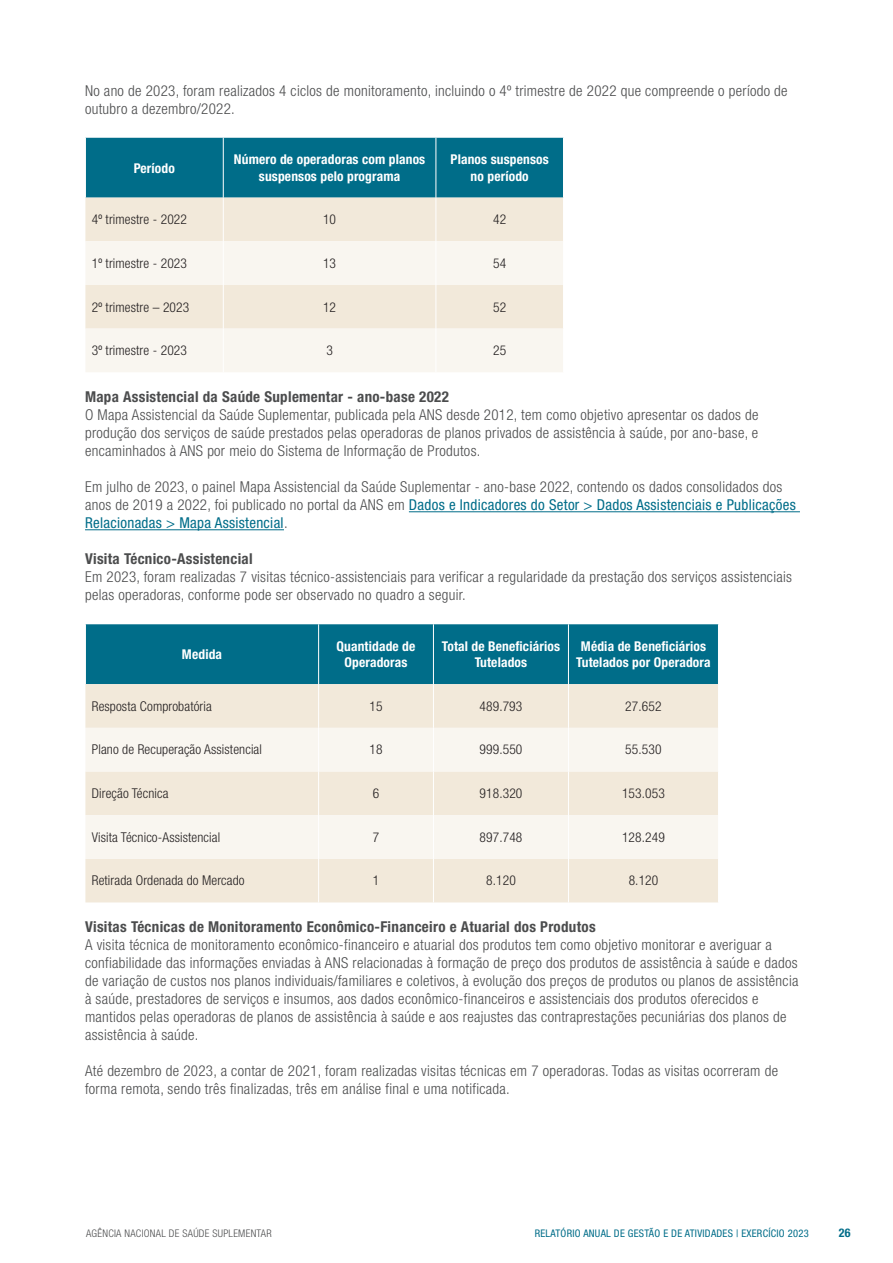
<style>
.page{position:relative;width:893px;height:1263px;background:#fff}
.page>*{position:absolute;margin:0;border:0;box-sizing:border-box;transform-origin:0 0}
.t1{font:300 condensed 15px/18px "Helvetica Neue LT Std";letter-spacing:.02em;color:#4b4c4d}
.t2{font:700 condensed 15px "Helvetica Neue LT Std";letter-spacing:.02em;color:#4b4c4d}
.t3{font:300 condensed 13.5px "Helvetica Neue LT Std";letter-spacing:.01em;color:#231f20}
.t4{font:700 condensed 13.5px/16.2px "Helvetica Neue LT Std";letter-spacing:.01em;color:#fff;text-align:center}
.t5{font:700 condensed 12px "Helvetica Neue LT Std";color:#006d89}
.t6{font:condensed 10.5px "Helvetica Neue LT Std";letter-spacing:.025em;color:#006d89}
.t7{font:300 condensed 10.5px "Helvetica Neue LT Std";letter-spacing:.025em;color:#4b4c4d}
.s1{font-weight:400;color:#006d89}
</style>
<div class="page">
<hr style="left:409px;top:511px;width:391px;height:1px;background:#006d89">
<hr style="left:85px;top:529px;width:199px;height:1px;background:#006d89">
<div style="left:86px;top:138px;width:477px;height:60px;background:#006d89"></div>
<div style="left:85px;top:198px;width:478px;height:43px;background:#f2e9da"></div>
<svg style="left:85px;top:241px;width:478px;height:131px;fill:#f9f6f0"></svg>
<hr style="left:223px;top:138px;width:1px;height:60px;background:#fff">
<hr style="left:436px;top:138px;width:1px;height:60px;background:#fff">
<hr style="left:223px;top:198px;width:1px;height:43px;background:#fff">
<hr style="left:436px;top:198px;width:1px;height:43px;background:#fff">
<hr style="left:223px;top:241px;width:1px;height:44px;background:#fff">
<hr style="left:436px;top:241px;width:1px;height:44px;background:#fff">
<hr style="left:223px;top:285px;width:1px;height:44px;background:#fff">
<hr style="left:436px;top:285px;width:1px;height:44px;background:#fff">
<hr style="left:223px;top:329px;width:1px;height:43px;background:#fff">
<hr style="left:436px;top:329px;width:1px;height:43px;background:#fff">
<div style="left:86px;top:624px;width:632px;height:60px;background:#006d89"></div>
<div style="left:85px;top:684px;width:633px;height:218px;background:#f2e9da"></div>
<svg style="left:85px;top:728px;width:633px;height:131px;fill:#f9f6f0"></svg>
<hr style="left:318px;top:624px;width:1px;height:60px;background:#fff">
<hr style="left:433px;top:624px;width:1px;height:60px;background:#fff">
<hr style="left:568px;top:624px;width:1px;height:60px;background:#fff">
<hr style="left:318px;top:684px;width:1px;height:44px;background:#fff">
<hr style="left:433px;top:684px;width:1px;height:44px;background:#fff">
<hr style="left:568px;top:684px;width:1px;height:44px;background:#fff">
<hr style="left:318px;top:728px;width:1px;height:43px;background:#fff">
<hr style="left:433px;top:728px;width:1px;height:43px;background:#fff">
<hr style="left:568px;top:728px;width:1px;height:43px;background:#fff">
<hr style="left:318px;top:771px;width:1px;height:44px;background:#fff">
<hr style="left:433px;top:771px;width:1px;height:44px;background:#fff">
<hr style="left:568px;top:771px;width:1px;height:44px;background:#fff">
<hr style="left:318px;top:815px;width:1px;height:44px;background:#fff">
<hr style="left:433px;top:815px;width:1px;height:44px;background:#fff">
<hr style="left:568px;top:815px;width:1px;height:44px;background:#fff">
<hr style="left:318px;top:859px;width:1px;height:43px;background:#fff">
<hr style="left:433px;top:859px;width:1px;height:43px;background:#fff">
<hr style="left:568px;top:859px;width:1px;height:43px;background:#fff">
<p class="t1" style="left:85px;top:81px;width:704px">No ano de 2023, foram realizados 4 ciclos de monitoramento, incluindo o 4º trimestre de 2022 que compreende o período de outubro a dezembro/2022.</p>
<p class="t4" style="left:134px;top:159px;width:43px">Período</p>
<p class="t4" style="left:234px;top:151px;width:193px">Número de operadoras com planos suspensos pelo programa</p>
<p class="t4" style="left:451px;top:151px;width:100px">Planos suspensos no período</p>
<p class="t3" style="left:92px;top:212px;width:97px">4º trimestre - 2022</p>
<p class="t3" style="left:323px;top:212px;width:15px">10</p>
<p class="t3" style="left:493px;top:212px;width:15px">42</p>
<p class="t3" style="left:92px;top:255px;width:97px">1º trimestre - 2023</p>
<p class="t3" style="left:323px;top:255px;width:15px">13</p>
<p class="t3" style="left:493px;top:255px;width:15px">54</p>
<p class="t3" style="left:92px;top:299px;width:99px">2º trimestre – 2023</p>
<p class="t3" style="left:323px;top:299px;width:15px">12</p>
<p class="t3" style="left:493px;top:299px;width:15px">52</p>
<p class="t3" style="left:92px;top:343px;width:97px">3º trimestre - 2023</p>
<p class="t3" style="left:326px;top:343px;width:8px">3</p>
<p class="t3" style="left:493px;top:343px;width:15px">25</p>
<p class="t2" style="left:85px;top:388px;width:365px">Mapa Assistencial da Saúde Suplementar - ano-base 2022</p>
<p class="t1" style="left:85px;top:406px;width:675px;text-align:justify">O Mapa Assistencial da Saúde Suplementar, publicada pela ANS desde 2012, tem como objetivo apresentar os dados de produção dos serviços de saúde prestados pelas operadoras de planos privados de assistência à saúde, por ano-base, e encaminhados à ANS por meio do Sistema de Informação de Produtos.</p>
<p class="t1" style="left:85px;top:478px;width:712px">Em julho de 2023, o painel Mapa Assistencial da Saúde Suplementar - ano-base 2022, contendo os dados consolidados dos anos de 2019 a 2022, foi publicado no portal da ANS em <span class="s1">Dados e Indicadores do Setor &gt; Dados Assistenciais e Publicações<br>Relacionadas &gt; Mapa Assistencial</span>.</p>
<p class="t2" style="left:85px;top:550px;width:169px">Visita Técnico-Assistencial</p>
<p class="t1" style="left:85px;top:568px;width:708px">Em 2023, foram realizadas 7 visitas técnico-assistenciais para verificar a regularidade da prestação dos serviços assistenciais pelas operadoras, conforme pode ser observado no quadro a seguir.</p>
<p class="t4" style="left:182px;top:646px;width:42px">Medida</p>
<p class="t4" style="left:337px;top:638px;width:80px">Quantidade de<br>Operadoras</p>
<p class="t4" style="left:442px;top:638px;width:120px">Total de Beneficiários<br>Tutelados</p>
<p class="t4" style="left:576px;top:638px;width:136px">Média de Beneficiários<br>Tutelados por Operadora</p>
<p class="t3" style="left:92px;top:698px;width:122px">Resposta Comprobatória</p>
<p class="t3" style="left:369px;top:698px;width:15px">15</p>
<p class="t3" style="left:479px;top:698px;width:44px">489.793</p>
<p class="t3" style="left:625px;top:698px;width:38px">27.652</p>
<p class="t3" style="left:92px;top:742px;width:172px">Plano de Recuperação Assistencial</p>
<p class="t3" style="left:369px;top:742px;width:15px">18</p>
<p class="t3" style="left:479px;top:742px;width:44px">999.550</p>
<p class="t3" style="left:625px;top:742px;width:38px">55.530</p>
<p class="t3" style="left:92px;top:786px;width:78px">Direção Técnica</p>
<p class="t3" style="left:373px;top:786px;width:8px">6</p>
<p class="t3" style="left:479px;top:786px;width:44px">918.320</p>
<p class="t3" style="left:622px;top:786px;width:44px">153.053</p>
<p class="t3" style="left:92px;top:829px;width:130px">Visita Técnico-Assistencial</p>
<p class="t3" style="left:373px;top:829px;width:8px">7</p>
<p class="t3" style="left:479px;top:829px;width:44px">897.748</p>
<p class="t3" style="left:622px;top:829px;width:44px">128.249</p>
<p class="t3" style="left:92px;top:873px;width:154px">Retirada Ordenada do Mercado</p>
<p class="t3" style="left:373px;top:873px;width:8px">1</p>
<p class="t3" style="left:486px;top:873px;width:31px">8.120</p>
<p class="t3" style="left:629px;top:873px;width:31px">8.120</p>
<p class="t2" style="left:85px;top:918px;width:512px">Visitas Técnicas de Monitoramento Econômico-Financeiro e Atuarial dos Produtos</p>
<p class="t1" style="left:85px;top:936px;width:715px">A visita técnica de monitoramento econômico-financeiro e atuarial dos produtos tem como objetivo monitorar e averiguar a confiabilidade das informações enviadas à ANS relacionadas à formação de preço dos produtos de assistência à saúde e dados de variação de custos nos planos individuais/familiares e coletivos, à evolução dos preços de produtos ou planos de assistência à saúde, prestadores de serviços e insumos, aos dados econômico-financeiros e assistenciais dos produtos oferecidos e mantidos pelas operadoras de planos de assistência à saúde e aos reajustes das contraprestações pecuniárias dos planos de assistência à saúde.</p>
<p class="t1" style="left:85px;top:1062px;width:694px">Até dezembro de 2023, a contar de 2021, foram realizadas visitas técnicas em 7 operadoras. Todas as visitas ocorreram de forma remota, sendo três finalizadas, três em análise final e uma notificada.</p>
<p class="t7" style="left:86px;top:1227px;width:187px">AGÊNCIA NACIONAL DE SAÚDE SUPLEMENTAR</p>
<p class="t6" style="left:535px;top:1227px;width:275px">RELATÓRIO ANUAL DE GESTÃO E DE ATIVIDADES | EXERCÍCIO 2023</p>
<p class="t5" style="left:839px;top:1225px;width:13px">26</p>
</div>
